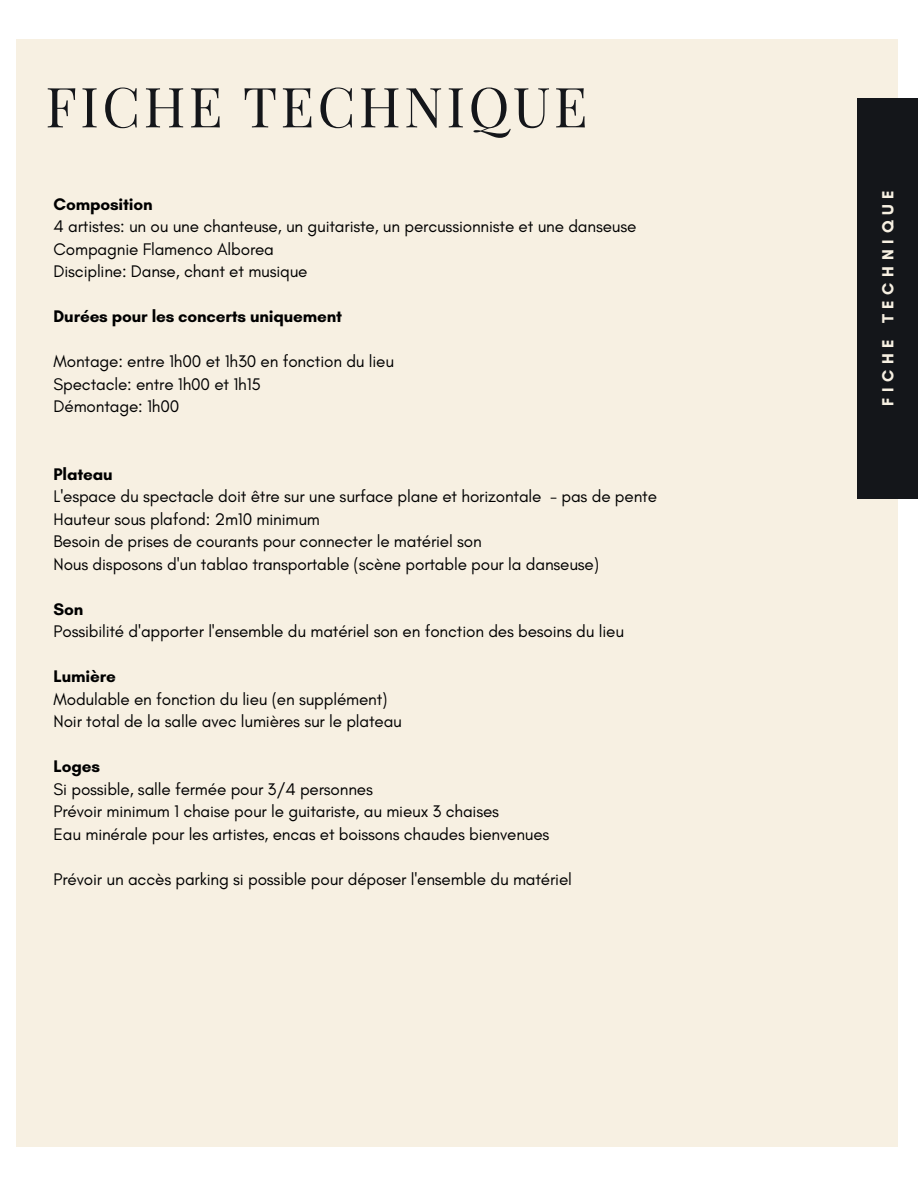
<style>
.page{position:relative;width:918px;height:1188px;background:#fff}
.page>*{position:absolute;margin:0;border:0;box-sizing:border-box;transform-origin:0 0}
.t1{font:55.35px "Playfair Display";letter-spacing:.06em;color:#14161a}
.t2{font:17.1px/22.5px "Glacial Indifference";letter-spacing:-.01em;color:#000}
.t3{font:700 17.1px "Glacial Indifference";letter-spacing:-.01em;color:#000}
.t4{font:700 16.5px "Glacial Indifference";letter-spacing:.35em;color:#f7f0e2}
</style>
<div class="page">
<div style="left:16px;top:39px;width:881px;height:1108px;background:#f7f0e2"></div>
<div style="left:858px;top:98px;width:60px;height:400px;background:#14161a"></div>
<h1 class="t1" style="left:45px;top:68px;width:544px">FICHE TECHNIQUE</h1>
<p class="t3" style="left:54px;top:193px;width:101px">Composition</p>
<p class="t2" style="left:54px;top:215px;width:584px">4 artistes: un ou une chanteuse, un guitariste, un percussionniste et une danseuse<br>Compagnie Flamenco Alborea<br>Discipline: Danse, chant et musique</p>
<p class="t3" style="left:54px;top:306px;width:290px">Durées pour les concerts uniquement</p>
<p class="t2" style="left:54px;top:350px;width:342px">Montage: entre 1h00 et 1h30 en fonction du lieu<br>Spectacle: entre 1h00 et 1h15<br>Démontage: 1h00</p>
<p class="t3" style="left:54px;top:463px;width:61px">Plateau</p>
<p class="t2" style="left:54px;top:485px;width:605px">L'espace du spectacle doit être sur une surface plane et horizontale - pas de pente Hauteur sous plafond: 2m10 minimum<br>Besoin de prises de courants pour connecter le matériel son<br>Nous disposons d'un tablao transportable (scène portable pour la danseuse)</p>
<p class="t3" style="left:54px;top:598px;width:31px">Son</p>
<p class="t2" style="left:54px;top:620px;width:572px">Possibilité d'apporter l'ensemble du matériel son en fonction des besoins du lieu</p>
<p class="t3" style="left:54px;top:666px;width:64px">Lumière</p>
<p class="t2" style="left:54px;top:687px;width:350px">Modulable en fonction du lieu (en supplément)<br>Noir total de la salle avec lumières sur le plateau</p>
<p class="t3" style="left:54px;top:756px;width:48px">Loges</p>
<p class="t2" style="left:54px;top:777px;width:497px">Si possible, salle fermée pour 3/4 personnes<br>Prévoir minimum 1 chaise pour le guitariste, au mieux 3 chaises<br>Eau minérale pour les artistes, encas et boissons chaudes bienvenues</p>
<p class="t2" style="left:54px;top:867px;width:520px">Prévoir un accès parking si possible pour déposer l'ensemble du matériel</p>
<p class="t4" style="left:878px;top:406px;width:218px;rotate:-90deg">FICHE TECHNIQUE</p>
</div>
